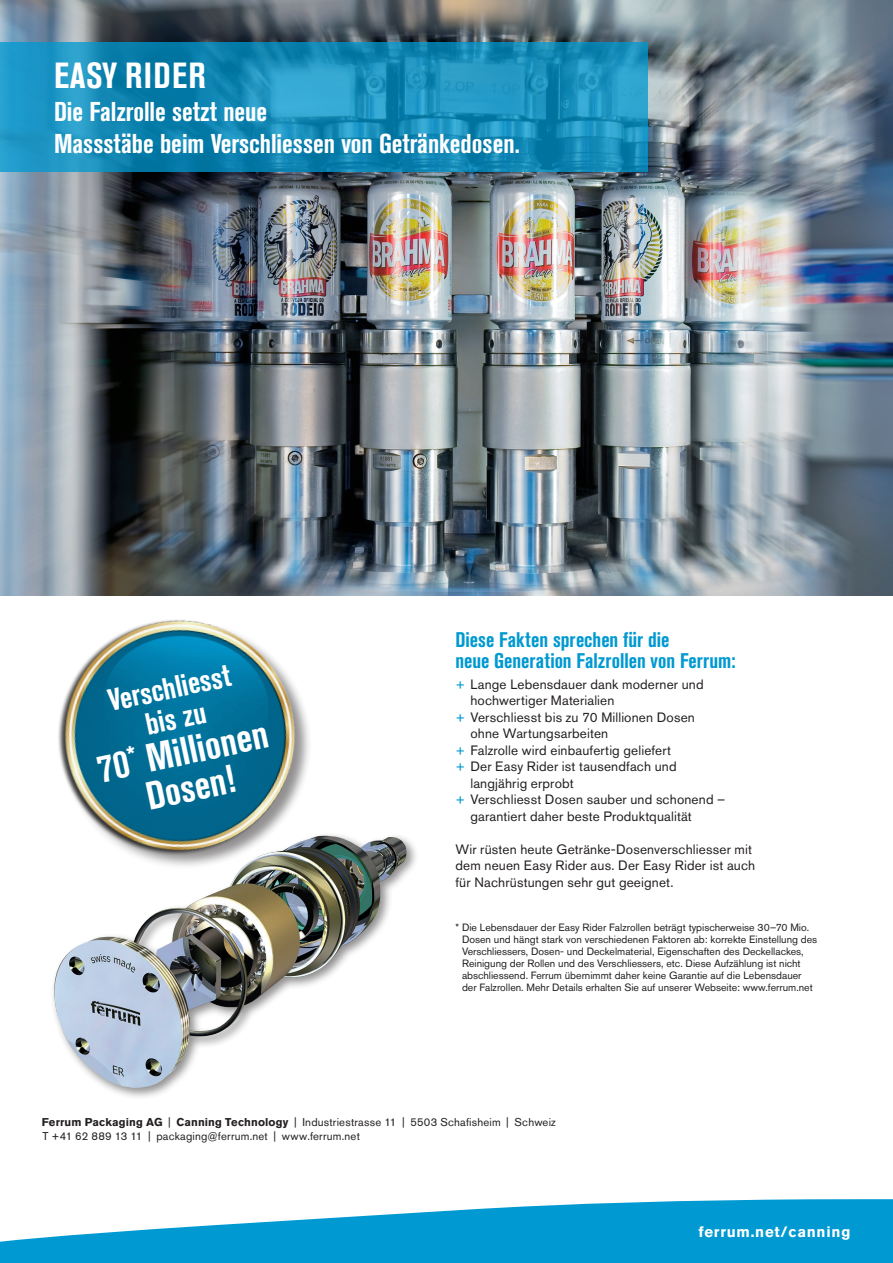
<style>
.page{position:relative;width:893px;height:1263px;background:#fff}
.page>*{position:absolute;margin:0;border:0;box-sizing:border-box;transform-origin:0 0}
.t1{font:700 condensed 39.3px "Akzidenz Grotesk Pro";color:#fff}
.t2{font:700 condensed 39.15px "Akzidenz Grotesk Pro";color:#fff}
.t3{font:700 condensed 36px "Akzidenz Grotesk Pro";letter-spacing:.035em;color:#fff}
.t4{font:700 condensed 30.6px/30.6px "Akzidenz Grotesk Pro";color:#fff;text-align:center}
.t5{font:700 condensed 27px/32.4px "Akzidenz Grotesk Pro";color:#fff}
.t6{font:700 condensed 21px/21px "Akzidenz Grotesk Pro";color:#0099d1}
.t7{font:700 15px "Akzidenz Grotesk Pro";letter-spacing:.05em;color:#fff}
.t8{font:13.5px/16.5px "Akzidenz Grotesk Pro";letter-spacing:.01em;color:#231f20}
.t9{font:11.25px/13.5px "Akzidenz Grotesk Pro";letter-spacing:.02em;color:#231f20}
.t10{font:10.5px/12px "Akzidenz Grotesk Pro";color:#231f20}
.s1{color:#0099d1}
.s2{font-weight:700}
</style>
<div class="page">
<img style="left:0;top:0;width:893px;height:595px">
<svg style="left:0;top:43px;width:648px;height:129px;background:#168cb8"></svg>
<svg style="left:0;top:1199px;width:893px;height:64px;fill:#0099d1"></svg>
<div style="left:50px;top:832px;width:369px;height:268px;background:#231f20;opacity:.5"></div>
<img style="left:50px;top:835px;width:357px;height:253px">
<img style="left:9px;top:569px;width:337px;height:335px">
<h3 class="t3" style="left:54px;top:53px;width:153px">EASY RIDER</h3>
<h3 class="t5" style="left:54px;top:95px;width:467px">Die Falzrolle setzt neue<br>Massstäbe beim Verschliessen von Getränkedosen.</h3>
<h3 class="t4" style="left:105px;top:685px;width:126px;rotate:-12deg">Verschliesst bis zu</h3>
<h1 class="t1" style="left:93px;top:744px;width:175px;rotate:-12deg">70<sup>*</sup> Millionen</h1>
<h2 class="t2" style="left:142px;top:772px;width:91px;rotate:-12deg">Dosen!</h2>
<h3 class="t6" style="left:455px;top:629px;width:282px">Diese Fakten sprechen für die<br>neue Generation Falzrollen von Ferrum:</h3>
<p class="t8" style="left:455px;top:676px;width:250px"><span class="s1">+</span> Lange Lebensdauer dank moderner und</p>
<p class="t8" style="left:470px;top:692px;width:146px">hochwertiger Materialien</p>
<p class="t8" style="left:455px;top:709px;width:241px"><span class="s1">+</span> Verschliesst bis zu 70 Millionen Dosen</p>
<p class="t8" style="left:470px;top:725px;width:139px">ohne Wartungsarbeiten</p>
<p class="t8" style="left:455px;top:742px;width:217px"><span class="s1">+</span> Falzrolle wird einbaufertig geliefert</p>
<p class="t8" style="left:455px;top:758px;width:223px"><span class="s1">+</span> Der Easy Rider ist tausendfach und</p>
<p class="t8" style="left:470px;top:775px;width:105px">langjährig erprobt</p>
<p class="t8" style="left:455px;top:791px;width:271px"><span class="s1">+</span> Verschliesst Dosen sauber und schonend –</p>
<p class="t8" style="left:470px;top:808px;width:223px">garantiert daher beste Produktqualität</p>
<p class="t8" style="left:455px;top:841px;width:301px">Wir rüsten heute Getränke-Dosenverschliesser mit dem neuen Easy Rider aus. Der Easy Rider ist auch für Nachrüstungen sehr gut geeignet.</p>
<p class="t10" style="left:462px;top:921px;width:357px;text-indent:-7px">* Die Lebensdauer der Easy Rider Falzrollen beträgt typischerweise 30–70 Mio.<br>Dosen und hängt stark von verschiedenen Faktoren ab: korrekte Einstellung des Verschliessers, Dosen- und Deckelmaterial, Eigenschaften des Deckellackes, Reinigung der Rollen und des Verschliessers, etc. Diese Aufzählung ist nicht abschliessend. Ferrum übernimmt daher keine Garantie auf die Lebensdauer der Falzrollen. Mehr Details erhalten Sie auf unserer Webseite: www.ferrum.net</p>
<p class="t9" style="left:42px;top:1115px;width:516px"><span class="s2">Ferrum Packaging AG</span> | <span class="s2">Canning Technology</span> | Industriestrasse 11 | 5503 Schafisheim | Schweiz<br>T +41 62 889 13 11 | packaging@ferrum.net | www.ferrum.net</p>
<h3 class="t7" style="left:698px;top:1222px;width:154px">ferrum.net/canning</h3>
</div>
